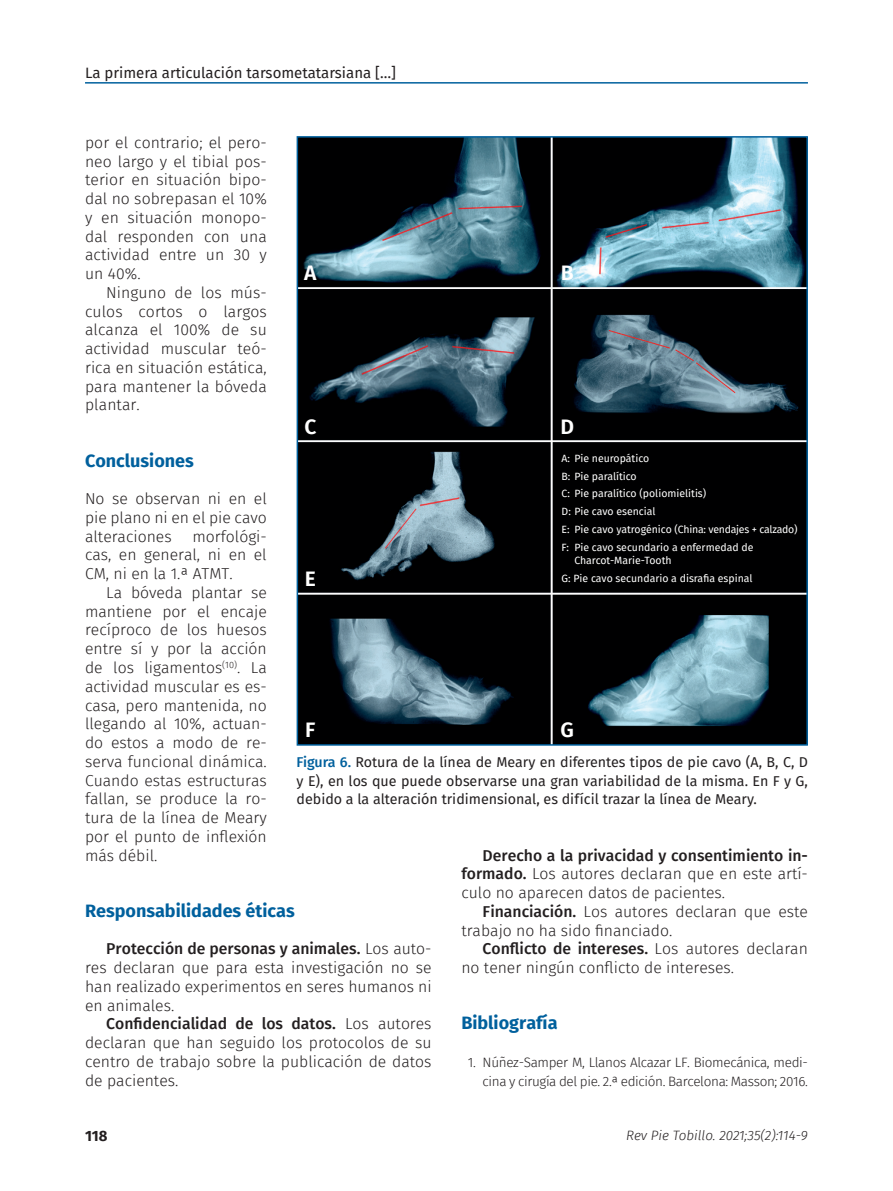
<style>
.page{position:relative;width:893px;height:1191px;background:#fff}
.page>*{position:absolute;margin:0;border:0;box-sizing:border-box;transform-origin:0 0}
.Letra_figura{font:600 21px "Fira Sans FS";color:#fff}
.Ladillo{font:700 18px "Fira Sans FS";color:#00609d}
.Párrafo_general{font:300 15.75px/18.8px "Fira Sans FS";color:#231f20;text-align:justify}
.Primer_párrafo{font:300 15.75px/18.8px "Fira Sans FS";color:#231f20;text-align:justify}
.t1{font:15px "Fira Sans FS";color:#231f20}
.t2{font:700 15px "Fira Sans FS";color:#231f20}
.Pie_de_foto{font:14.25px/18.8px "Fira Sans FS";color:#231f20;text-align:justify}
.Bibliografía{font:300 13.5px/18.8px "Fira Sans FS";letter-spacing:-.025em;color:#231f20;text-align:right}
.t3{font:italic 300 13.5px "Fira Sans FS";color:#231f20}
.Letra_figura-2{font:10.5px/13.5px "Fira Sans FS";color:#fff}
.Letra_figura-3{font:10.5px "Fira Sans FS";letter-spacing:-.02em;color:#fff}
.s1{font-weight:500;color:#00609d}
.s2{font-weight:500}
</style>
<div class="page">
<hr style="left:85px;top:82px;width:723px;height:2px;background:#00609d">
<img style="left:300px;top:139px;width:505px;height:603px">
<div style="left:297px;top:136px;width:511px;height:609px;border:2px solid #00609d"></div>
<p class="t1" style="left:85px;top:62px;width:313px">La primera articulación tarsometatarsiana […]</p>
<p class="Párrafo_general" style="left:85px;top:133px;width:183px">por el contrario; el pero&shy;neo largo y el tibial pos&shy;terior en situación bipo&shy;dal no sobrepasan el 10% y en situación monopo&shy;dal responden con una actividad entre un 30 y un 40%.</p>
<p class="Párrafo_general" style="left:85px;top:283px;width:183px;text-indent:21px">Ninguno de los mús&shy;culos cortos o largos alcanza el 100% de su actividad muscular teó&shy;rica en situación estática, para mantener la bóveda plantar.</p>
<p class="Ladillo" style="left:85px;top:446px;width:110px">Conclusiones</p>
<p class="Primer_párrafo" style="left:85px;top:489px;width:183px">No se observan ni en el pie plano ni en el pie cavo alteraciones</p>
<p class="Letra_figura" style="left:304px;top:257px;width:14px">A</p>
<p class="Letra_figura" style="left:561px;top:257px;width:14px">B</p>
<p class="Letra_figura" style="left:304px;top:410px;width:13px">C</p>
<p class="Letra_figura" style="left:560px;top:410px;width:15px">D</p>
<p class="Letra_figura-2" style="left:562px;top:451px;width:89px">A: Pie neuropático</p>
<p class="Letra_figura-2" style="left:562px;top:469px;width:77px">B: Pie paralítico</p>
<p class="Letra_figura-2" style="left:562px;top:487px;width:146px">C: Pie paralítico (poliomielitis)</p>
<p class="Letra_figura-2" style="left:562px;top:504px;width:95px">D: Pie cavo esencial</p>
<p class="Letra_figura-3" style="left:562px;top:522px;width:237px">E: Pie cavo yatrogénico (China: vendajes + calzado)</p>
<p class="Letra_figura-2" style="left:574px;top:540px;width:181px;text-indent:-13px">F: Pie cavo secundario a enfermedad de<br>Charcot-Marie-Tooth</p>
<p class="Letra_figura-2" style="left:562px;top:571px;width:192px">G: Pie cavo secundario a disrafia espinal</p>
<p class="Primer_párrafo" style="left:85px;top:527px;width:183px;text-indent:107px">morfológi&shy;cas, en general, ni en el CM, ni en la 1.ª ATMT.</p>
<p class="Párrafo_general" style="left:85px;top:583px;width:183px;text-indent:21px">La bóveda plantar se mantiene por el encaje recíproco de los huesos entre sí y por la acción de los ligamentos<sup>(10)</sup>. La actividad muscular es es&shy;casa, pero mantenida, no llegando al 10%, actuan&shy;do estos a modo de re&shy;serva funcional dinámica.<br>Cuando estas estructuras fallan, se produce la ro&shy;tura de la línea de Meary por el punto de inflexión más débil.</p>
<p class="Letra_figura" style="left:305px;top:562px;width:13px">E</p>
<p class="Letra_figura" style="left:305px;top:714px;width:12px">F</p>
<p class="Letra_figura" style="left:560px;top:714px;width:15px">G</p>
<p class="Pie_de_foto" style="left:297px;top:752px;width:513px"><span class="s1">Figura 6.</span> Rotura de la línea de Meary en diferentes tipos de pie cavo (A, B, C, D y E), en los que puede observarse una gran variabilidad de la misma. En F y G, debido a la alteración tridimensional, es difícil trazar la línea de Meary.</p>
<p class="Párrafo_general" style="left:461px;top:845px;width:348px;text-indent:21px"><span class="s2">Derecho a la privacidad y consentimiento in&shy;formado.</span> Los autores declaran que en este artí&shy;culo no aparecen datos de pacientes.</p>
<p class="Párrafo_general" style="left:461px;top:902px;width:348px;text-indent:21px"><span class="s2">Financiación.</span> Los autores declaran que este trabajo no ha sido financiado.</p>
<p class="Párrafo_general" style="left:461px;top:939px;width:348px;text-indent:21px"><span class="s2">Conflicto de intereses.</span> Los autores declaran no tener ningún conflicto de intereses.</p>
<p class="Ladillo" style="left:461px;top:1009px;width:98px">Bibliografía</p>
<p class="Bibliografía" style="left:468px;top:1052px;width:342px">1. Núñez-Samper M, Llanos Alcazar LF. Biomecánica, medi&shy;cina y cirugía del pie. 2.ª edición. Barcelona: Masson; 2016.</p>
<p class="Ladillo" style="left:85px;top:896px;width:211px">Responsabilidades éticas</p>
<p class="Párrafo_general" style="left:85px;top:939px;width:348px;text-indent:21px"><span class="s2">Protección de personas y animales.</span> Los auto&shy;res declaran que para esta investigación no se han realizado experimentos en seres humanos ni en animales.</p>
<p class="Párrafo_general" style="left:85px;top:1014px;width:348px;text-indent:21px"><span class="s2">Confidencialidad de los datos.</span> Los autores declaran que han seguido los protocolos de su centro de trabajo sobre la publicación de datos de pacientes.</p>
<p class="t2" style="left:85px;top:1124px;width:24px">118</p>
<p class="t3" style="left:626px;top:1125px;width:183px">Rev Pie Tobillo. 2021;35(2):114-9</p>
</div>
